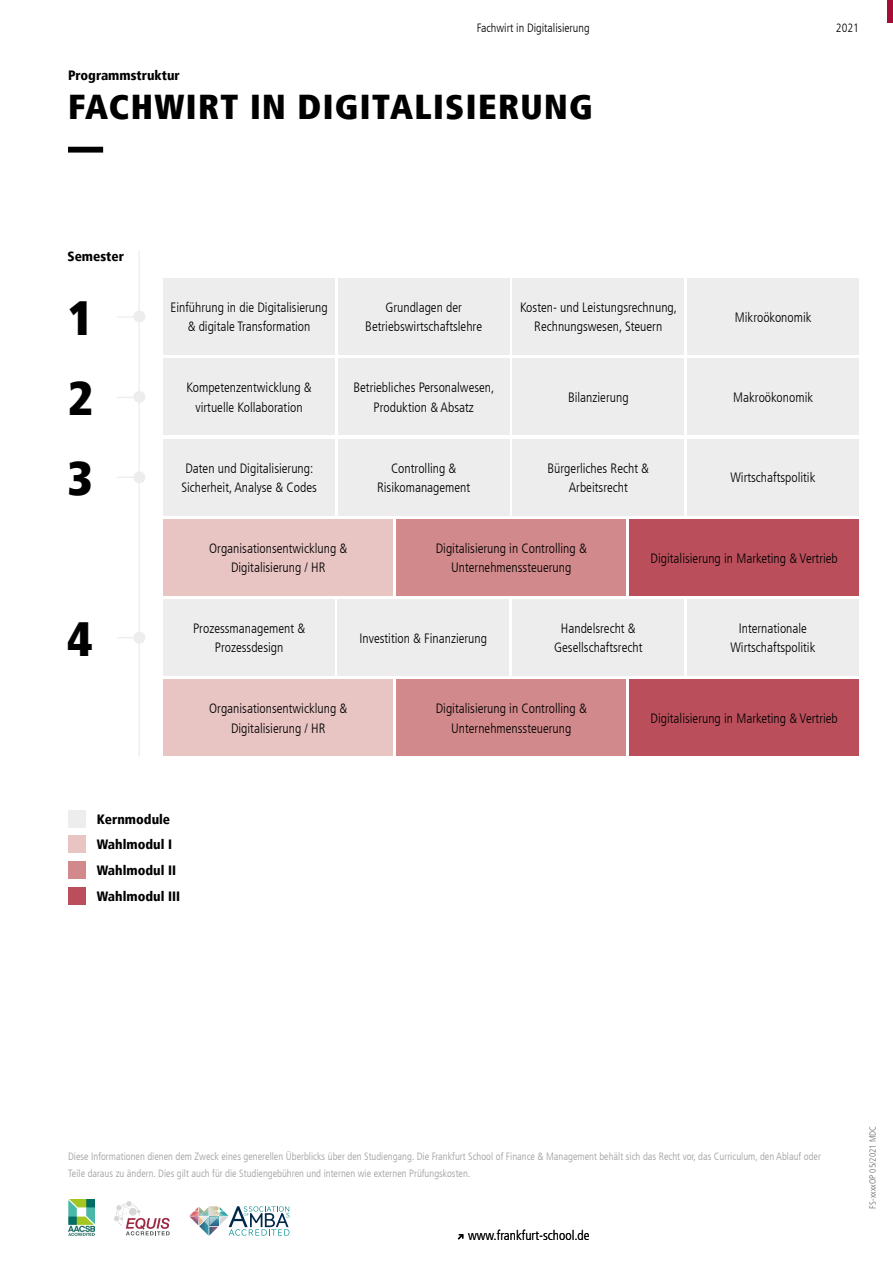
<style>
.page{position:relative;width:893px;height:1263px;background:#fff}
.page>*{position:absolute;margin:0;border:0;box-sizing:border-box;transform-origin:0 0}
.t1{font:900 condensed 48px "Frutiger LT";color:#000}
.t2{font:900 condensed 34.5px "Frutiger LT";letter-spacing:.04em;color:#000}
.t3{font:300 condensed 13.5px/19.5px "Frutiger LT";color:#000;text-align:center}
.t4{font:900 condensed 13.5px/25.5px "Frutiger LT";color:#000}
.t5{font:300 condensed 12px "Frutiger LT";color:#000}
.t6{font:300 condensed 10.5px/16.5px "Frutiger LT";color:#9d9d9c}
.t7{font:300 condensed 9px "Frutiger LT";color:#706f6f}
</style>
<div class="page">
<svg style="left:189px;top:1206px;width:100px;height:30px"></svg>
<img style="left:68px;top:1199px;width:26px;height:37px">
<svg style="left:114px;top:1201px;width:56px;height:34px"></svg>
<div style="left:887px;top:0;width:6px;height:23px;background:#a50c36"></div>
<svg style="left:458px;top:1234px;width:5px;height:5px"></svg>
<div style="left:68px;top:147px;width:35px;height:6px;background:#000"></div>
<div style="left:68px;top:810px;width:17px;height:17px;background:#ededed"></div>
<div style="left:68px;top:836px;width:17px;height:17px;background:#e8c4c3"></div>
<div style="left:68px;top:887px;width:17px;height:17px;background:#ba4f5b"></div>
<div style="left:68px;top:861px;width:17px;height:17px;background:#d1898b"></div>
<svg style="left:117px;top:397px;width:16px;height:1px"></svg>
<div style="left:133px;top:391px;width:12px;height:12px;background:#ededed;border-radius:50%"></div>
<hr style="left:117px;top:316px;width:22px;height:2px;background:#ededed">
<div style="left:133px;top:311px;width:12px;height:11px;background:#ededed;border-radius:50%"></div>
<svg style="left:117px;top:477px;width:16px;height:1px"></svg>
<div style="left:133px;top:471px;width:12px;height:12px;background:#ededed;border-radius:50%"></div>
<svg style="left:117px;top:637px;width:16px;height:1px"></svg>
<div style="left:133px;top:632px;width:12px;height:12px;background:#ededed;border-radius:50%"></div>
<div style="left:164px;top:358px;width:171px;height:77px;background:#ededed"></div>
<div style="left:513px;top:359px;width:171px;height:76px;background:#ededed"></div>
<div style="left:338px;top:359px;width:171px;height:76px;background:#ededed"></div>
<div style="left:687px;top:359px;width:172px;height:76px;background:#ededed"></div>
<div style="left:164px;top:439px;width:171px;height:77px;background:#ededed"></div>
<div style="left:513px;top:439px;width:171px;height:77px;background:#ededed"></div>
<div style="left:338px;top:439px;width:171px;height:77px;background:#ededed"></div>
<div style="left:687px;top:439px;width:171px;height:77px;background:#ededed"></div>
<div style="left:164px;top:599px;width:171px;height:77px;background:#ededed"></div>
<div style="left:513px;top:599px;width:171px;height:77px;background:#ededed"></div>
<div style="left:337px;top:599px;width:172px;height:77px;background:#ededed"></div>
<div style="left:687px;top:599px;width:171px;height:77px;background:#ededed"></div>
<div style="left:164px;top:679px;width:229px;height:77px;background:#e8c4c3"></div>
<div style="left:630px;top:679px;width:229px;height:77px;background:#ba4f5b"></div>
<div style="left:397px;top:679px;width:229px;height:77px;background:#d1898b"></div>
<div style="left:164px;top:519px;width:229px;height:77px;background:#e8c4c3"></div>
<div style="left:630px;top:519px;width:229px;height:77px;background:#ba4f5b"></div>
<div style="left:397px;top:519px;width:229px;height:77px;background:#d1898b"></div>
<div style="left:687px;top:278px;width:172px;height:77px;background:#ededed"></div>
<div style="left:164px;top:278px;width:171px;height:77px;background:#ededed"></div>
<div style="left:513px;top:278px;width:171px;height:77px;background:#ededed"></div>
<div style="left:338px;top:278px;width:171px;height:77px;background:#ededed"></div>
<hr style="left:139px;top:251px;width:1px;height:505px;background:#ededed">
<p class="t5" style="left:477px;top:21px;width:114px">Fachwirt in Digitalisierung</p>
<p class="t4" style="left:68px;top:62px;width:113px">Programmstruktur</p>
<h2 class="t2" style="left:68px;top:86px;width:526px">FACHWIRT IN DIGITALISIERUNG</h2>
<p class="t5" style="left:836px;top:21px;width:25px">2021</p>
<p class="t4" style="left:67px;top:243px;width:58px">Semester</p>
<h1 class="t1" style="left:68px;top:288px;width:26px">1</h1>
<p class="t3" style="left:170px;top:298px;width:159px">Einführung in die Digitalisierung &amp; digitale Transformation</p>
<p class="t3" style="left:520px;top:298px;width:159px">Kosten- und Leistungsrechnung,<br>Rechnungswesen, Steuern</p>
<p class="t3" style="left:385px;top:298px;width:78px">Grundlagen der</p>
<p class="t3" style="left:365px;top:317px;width:118px">Betriebswirtschaftslehre</p>
<p class="t3" style="left:735px;top:307px;width:78px">Mikroökonomik</p>
<h1 class="t1" style="left:68px;top:369px;width:26px">2</h1>
<p class="t3" style="left:187px;top:378px;width:127px">Kompetenzentwicklung &amp; virtuelle Kollaboration</p>
<p class="t3" style="left:568px;top:388px;width:62px">Bilanzierung</p>
<p class="t3" style="left:353px;top:378px;width:143px">Betriebliches Personalwesen,<br>Produktion &amp; Absatz</p>
<p class="t3" style="left:733px;top:388px;width:81px">Makroökonomik</p>
<h1 class="t1" style="left:67px;top:449px;width:26px">3</h1>
<p class="t3" style="left:181px;top:458px;width:137px;text-align:left">Daten und Digitalisierung:<br>Sicherheit, Analyse &amp; Codes</p>
<p class="t3" style="left:548px;top:458px;width:103px">Bürgerliches Recht &amp;<br>Arbeitsrecht</p>
<p class="t3" style="left:377px;top:458px;width:95px">Controlling &amp;<br>Risikomanagement</p>
<p class="t3" style="left:730px;top:468px;width:87px">Wirtschaftspolitik</p>
<h1 class="t1" style="left:67px;top:610px;width:26px">4</h1>
<p class="t3" style="left:209px;top:539px;width:140px">Organisationsentwicklung &amp;<br>Digitalisierung / HR</p>
<p class="t3" style="left:651px;top:548px;width:189px">Digitalisierung in Marketing &amp; Vertrieb</p>
<p class="t3" style="left:436px;top:539px;width:153px">Digitalisierung in Controlling &amp;<br>Unternehmenssteuerung</p>
<p class="t3" style="left:193px;top:619px;width:114px">Prozessmanagement &amp;<br>Prozessdesign</p>
<p class="t3" style="left:554px;top:619px;width:90px">Handelsrecht &amp;<br>Gesellschaftsrecht</p>
<p class="t3" style="left:359px;top:628px;width:129px">Investition &amp; Finanzierung</p>
<p class="t3" style="left:730px;top:619px;width:87px">Internationale<br>Wirtschaftspolitik</p>
<p class="t3" style="left:209px;top:699px;width:140px">Organisationsentwicklung &amp;<br>Digitalisierung / HR</p>
<p class="t3" style="left:651px;top:709px;width:189px">Digitalisierung in Marketing &amp; Vertrieb</p>
<p class="t3" style="left:436px;top:699px;width:153px">Digitalisierung in Controlling &amp;<br>Unternehmenssteuerung</p>
<p class="t4" style="left:97px;top:806px;width:77px">Kernmodule<br>Wahlmodul I</p>
<p class="t4" style="left:97px;top:857px;width:81px">Wahlmodul II</p>
<p class="t4" style="left:97px;top:883px;width:85px">Wahlmodul III</p>
<p class="t6" style="left:68px;top:1148px;width:754px">Diese Informationen dienen dem Zweck eines generellen Überblicks über den Studiengang. Die Frankfurt School of Finance &amp; Management behält sich das Recht vor, das Curriculum, den Ablauf oder<br>Teile daraus zu ändern. Dies gilt auch für die Studiengebühren und internen wie externen Prüfungskosten.</p>
<p class="t3" style="left:468px;top:1225px;width:123px">www.frankfurt-school.de</p>
<p class="t7" style="left:868px;top:1208px;width:84px;rotate:-90deg">FS-xxxxOP 05/2021 MDC</p>
</div>
